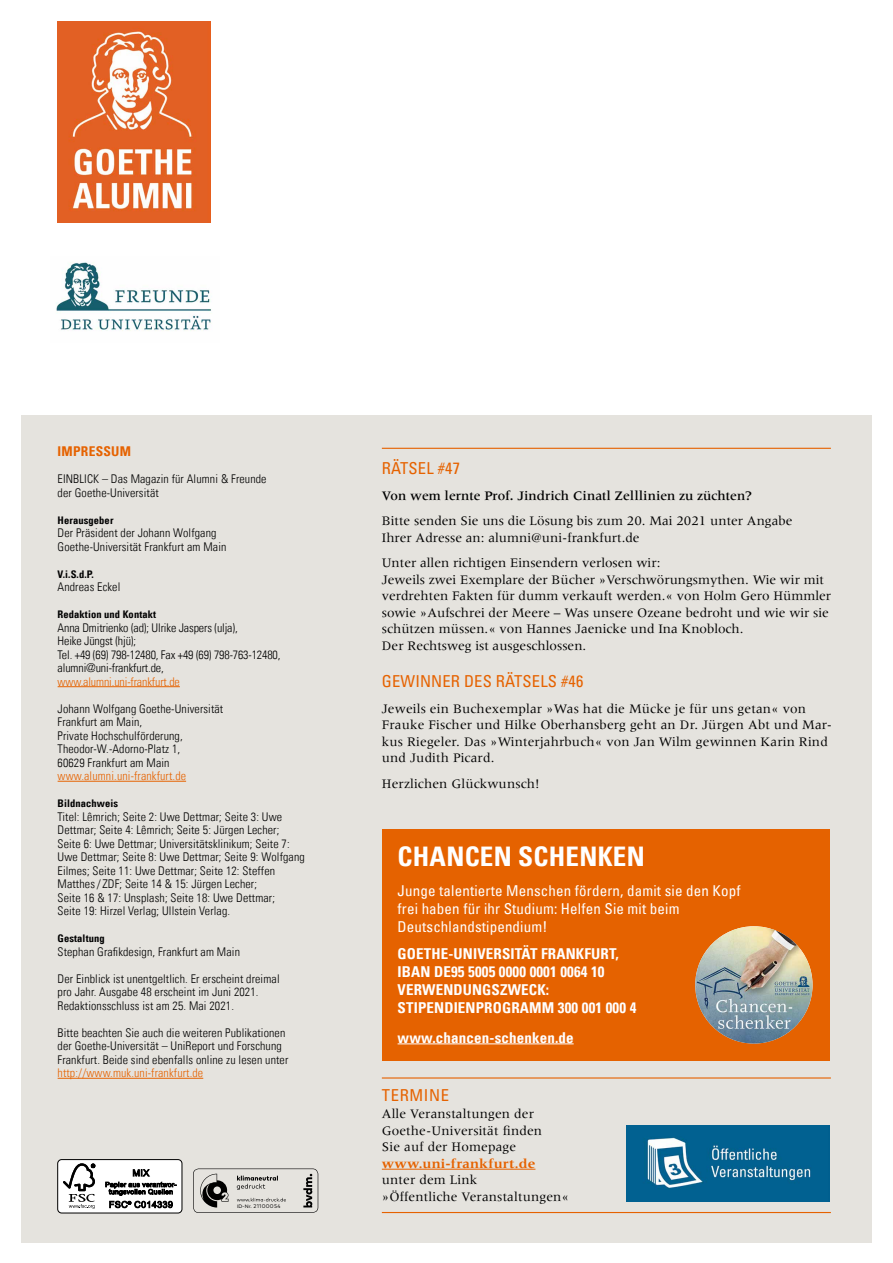
<style>
.page{position:relative;width:893px;height:1263px;background:#fff}
.page>*{position:absolute;margin:0;border:0;box-sizing:border-box;transform-origin:0 0}
.t1{font:27px "Univers Com 67 Bold Cond";letter-spacing:.01em;color:#fff}
.t2{font:condensed 16.5px "Univers Com 57";letter-spacing:.01em;color:#e56200}
.t3{font:condensed 16.5px "Univers Com 57";letter-spacing:.04em;color:#e56200}
.t4{font:15px/18px "Univers Com 67 Bold Cond";letter-spacing:.01em;color:#fff}
.t5{font:condensed 15px/18px "Univers Com 57";letter-spacing:.01em;color:#fff}
.t6{font:13.5px/16.5px "Meridien";color:#000}
.t7{font:500 13.5px "Meridien";color:#000}
.t8{font:700 13.5px "Meridien";letter-spacing:.01em;color:#e56200}
.t9{font:13.5px "Univers Com 67 Bold Cond";letter-spacing:.02em;color:#e56200}
.t10{font:12px/13.5px "Univers Com 47 Light Cond";letter-spacing:.01em;color:#000}
.t11{font:12px/13.5px "Univers Com 47 Light Cond";letter-spacing:-.01em;color:#000}
.t12{font:12px "Univers Com 47 Light Cond";letter-spacing:.01em;color:#e56200}
.t13{font:12px "Univers Com 47 Light Cond";letter-spacing:-.01em;color:#e56200}
.t14{font:10.5px "Univers Com 67 Bold Cond";letter-spacing:.01em;color:#000}
.t15{font:5.4px "Mark Pro";letter-spacing:.05em;color:#000}
.s1{font-family:"Mark OT";font-size:4.95px}
</style>
<div class="page">
<div style="left:21px;top:415px;width:851px;height:827px;background:#e5e3de"></div>
<hr style="left:58px;top:686px;width:122px;height:1px;background:#e56200">
<hr style="left:58px;top:781px;width:128px;height:1px;background:#e56200">
<hr style="left:58px;top:1078px;width:145px;height:1px;background:#e56200">
<div style="left:58px;top:1159px;width:124px;height:54px;background:#fff;border-radius:4px"></div>
<div style="left:57px;top:1159px;width:125px;height:54px;border:1px solid #000;border-radius:4px"></div>
<svg style="left:63px;top:1163px;width:32px;height:46px"></svg>
<svg style="left:105px;top:1169px;width:71px;height:39px"></svg>
<svg style="left:193px;top:1168px;width:125px;height:45px"></svg>
<img style="left:56px;top:262px;width:156px;height:69px">
<img style="left:57px;top:21px;width:153px;height:202px">
<hr style="left:382px;top:448px;width:449px;height:1px;background:#e56200">
<hr style="left:382px;top:1169px;width:153px;height:1px;background:#e56200">
<img style="left:626px;top:1126px;width:204px;height:76px">
<hr style="left:382px;top:1212px;width:449px;height:1px;background:#e56200">
<div style="left:383px;top:829px;width:447px;height:232px;background:#e56200"></div>
<hr style="left:398px;top:1043px;width:176px;height:1px;background:#fff">
<img style="left:695px;top:926px;width:117px;height:117px;border-radius:59px">
<hr style="left:382px;top:1077px;width:449px;height:1px;background:#e56200">
<p class="t9" style="left:58px;top:443px;width:75px">IMPRESSUM</p>
<p class="t10" style="left:58px;top:472px;width:210px">EINBLICK – Das Magazin für Alumni &amp; Freunde der Goethe-Universität</p>
<p class="t14" style="left:58px;top:514px;width:57px">Herausgeber</p>
<p class="t10" style="left:58px;top:526px;width:170px">Der Präsident der Johann Wolfgang<br>Goethe-Universität Frankfurt am Main</p>
<p class="t14" style="left:58px;top:568px;width:38px">V.i.S.d.P.</p>
<p class="t10" style="left:58px;top:580px;width:64px">Andreas Eckel</p>
<p class="t14" style="left:58px;top:608px;width:100px">Redaktion und Kontakt</p>
<p class="t11" style="left:58px;top:621px;width:224px">Anna Dmitrienko (ad); Ulrike Jaspers (ulja),<br>Heike Jüngst (hjü);<br>Tel. +49 (69) 798-12480, Fax +49 (69) 798-763-12480, alumni@uni-frankfurt.de,</p>
<p class="t13" style="left:58px;top:674px;width:124px">www.alumni.uni-frankfurt.de</p>
<p class="t10" style="left:58px;top:702px;width:167px">Johann Wolfgang Goethe-Universität<br>Frankfurt am Main,<br>Private Hochschulförderung,<br>Theodor-W.-Adorno-Platz 1,<br>60629 Frankfurt am Main</p>
<p class="t12" style="left:58px;top:769px;width:130px">www.alumni.uni-frankfurt.de</p>
<p class="t14" style="left:58px;top:797px;width:62px">Bildnachweis</p>
<p class="t10" style="left:58px;top:810px;width:249px">Titel: Lêmrich; Seite 2: Uwe Dettmar; Seite 3: Uwe Dettmar; Seite 4: Lêmrich; Seite 5: Jürgen Lecher; Seite 6: Uwe Dettmar; Universitätsklinikum; Seite 7:<br>Uwe Dettmar; Seite 8: Uwe Dettmar; Seite 9: Wolfgang Eilmes; Seite 11: Uwe Dettmar; Seite 12: Steffen Matthes/ ZDF; Seite 14 &amp; 15: Jürgen Lecher;<br>Seite 16 &amp; 17: Unsplash; Seite 18: Uwe Dettmar;<br>Seite 19: Hirzel Verlag; Ullstein Verlag.</p>
<p class="t14" style="left:58px;top:932px;width:49px">Gestaltung</p>
<p class="t10" style="left:58px;top:945px;width:184px">Stephan Grafikdesign, Frankfurt am Main</p>
<p class="t10" style="left:58px;top:972px;width:224px">Der Einblick ist unentgeltlich. Er erscheint dreimal pro Jahr. Ausgabe 48 erscheint im Juni 2021.<br>Redaktionsschluss ist am 25. Mai 2021.</p>
<p class="t10" style="left:58px;top:1026px;width:232px">Bitte beachten Sie auch die weiteren Publikationen der Goethe-Universität – UniReport und Forschung<br>Frankfurt. Beide sind ebenfalls online zu lesen unter</p>
<p class="t12" style="left:58px;top:1066px;width:147px">http://www.muk.uni-frankfurt.de</p>
<p class="t15" style="left:237px;top:1202px;width:45px"><span class="s1">ID-Nr.</span> 21100054</p>
<h2 class="t2" style="left:382px;top:458px;width:80px">RÄTSEL #47</h2>
<p class="t7" style="left:382px;top:488px;width:372px">Von wem lernte Prof. Jindrich Cinatl Zelllinien zu züchten?</p>
<p class="t6" style="left:382px;top:513px;width:412px">Bitte senden Sie uns die Lösung bis zum 20. Mai 2021 unter Angabe<br>Ihrer Adresse an: alumni@uni-frankfurt.de</p>
<p class="t6" style="left:382px;top:555px;width:451px">Unter allen richtigen Einsendern verlosen wir:<br>Jeweils zwei Exemplare der Bücher »Verschwörungsmythen. Wie wir mit verdrehten Fakten für dumm verkauft werden.« von Holm Gero Hümmler sowie »Aufschrei der Meere – Was unsere Ozeane bedroht und wie wir sie schützen müssen.« von Hannes Jaenicke und Ina Knobloch.<br>Der Rechtsweg ist ausgeschlossen.</p>
<h2 class="t2" style="left:382px;top:671px;width:203px">GEWINNER DES RÄTSELS #46</h2>
<p class="t6" style="left:382px;top:700px;width:452px">Jeweils ein Buchexemplar »Was hat die Mücke je für uns getan« von Frauke Fischer und Hilke Oberhansberg geht an Dr. Jürgen Abt und Mar&shy;kus Riegeler. Das »Winterjahrbuch« von Jan Wilm gewinnen Karin Rind und Judith Picard.</p>
<p class="t6" style="left:382px;top:775px;width:159px">Herzlichen Glückwunsch!</p>
<h1 class="t1" style="left:398px;top:839px;width:249px">CHANCEN SCHENKEN</h1>
<p class="t5" style="left:398px;top:881px;width:344px">Junge talentierte Menschen fördern, damit sie den Kopf frei haben für ihr Studium: Helfen Sie mit beim<br>Deutschlandstipendium!</p>
<p class="t4" style="left:398px;top:944px;width:240px">GOETHE-UNIVERSITÄT FRANKFURT,<br>IBAN DE95 5005 0000 0001 0064 10<br>VERWENDUNGSZWECK:<br>STIPENDIENPROGRAMM 300 001 000 4</p>
<p class="t4" style="left:398px;top:1028px;width:178px">www.chancen-schenken.de</p>
<h2 class="t3" style="left:382px;top:1084px;width:69px">TERMINE</h2>
<p class="t6" style="left:382px;top:1106px;width:162px">Alle Veranstaltungen der<br>Goethe-Universität finden<br>Sie auf der Homepage</p>
<p class="t8" style="left:382px;top:1156px;width:155px">www.uni-frankfurt.de</p>
<p class="t6" style="left:382px;top:1172px;width:189px">unter dem Link<br>»Öffentliche Veranstaltungen«</p>
</div>
